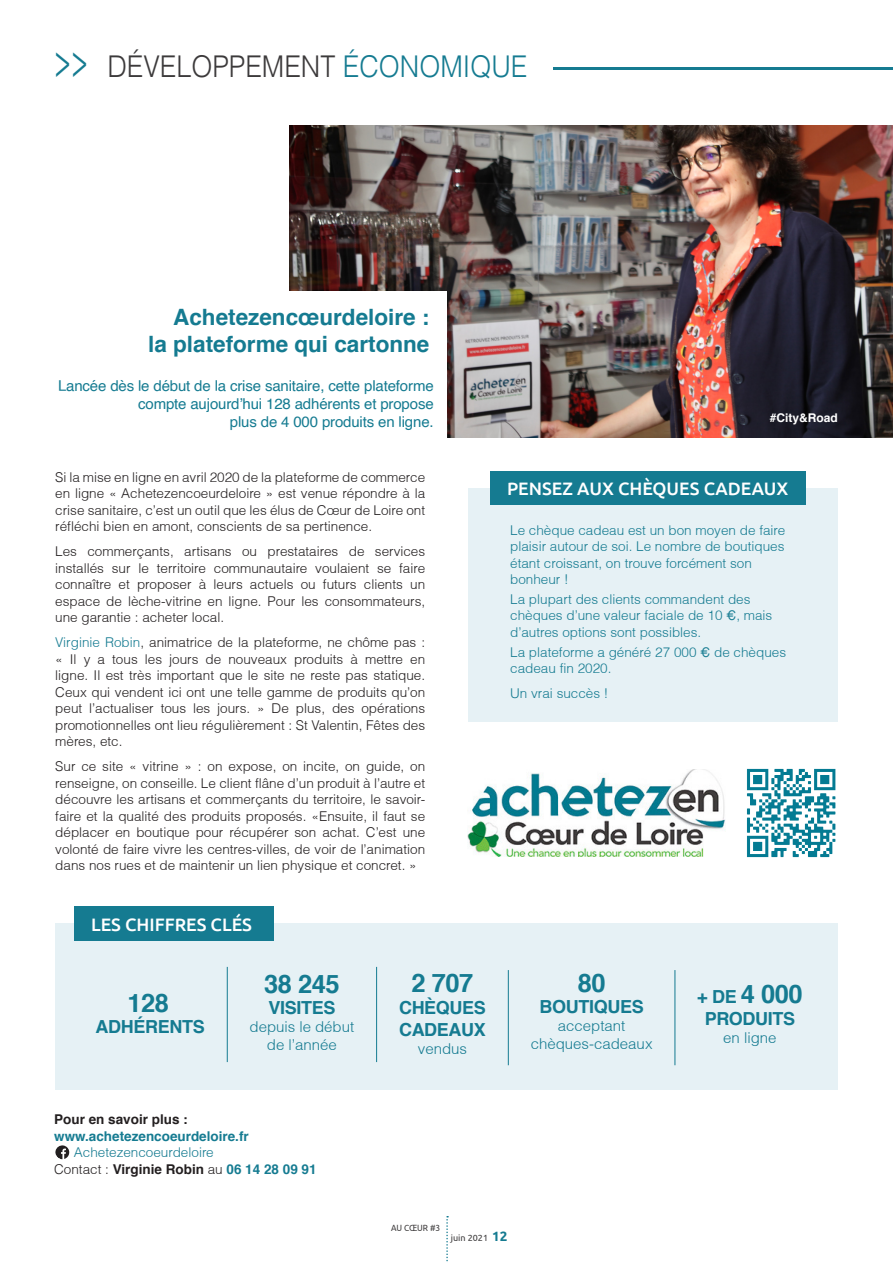
<style>
.page{position:relative;width:893px;height:1263px;background:#fff}
.page>*{position:absolute;margin:0;border:0;box-sizing:border-box;transform-origin:0 0}
.t1{font:300 30px "Helvetica";color:#3c3a3b;scale:.9 1}
.texte_courant_rubriq{font:700 25.5px "Helvetica";letter-spacing:-.02em;color:#157b91}
.TITRE{font:700 22.5px "Helvetica";color:#157b91}
.texte_courant_rubriq-2{font:700 18px/21.6px "Helvetica";letter-spacing:-.02em;color:#157b91}
.t2{font:500 18px "Ubuntu";color:#fff}
.texte_courant_rubriq-3{font:15px/18px "Helvetica";letter-spacing:-.01em;color:#157b91;text-align:right}
.texte_courant_rubriq-4{font:300 15px/18px "Helvetica";color:#157b91;text-align:center}
.texte_courant_rubriq-5{font:300 13.5px/16.5px "Helvetica";color:#231f20;text-align:justify}
.texte_courant_rubriq-6{font:300 13.5px/16.2px "Helvetica";color:#157b91}
.texte_courant_rubriq-7{font:700 13.5px "Helvetica";color:#231f20}
.texte_courant_rubriq-8{font:700 13.5px "Helvetica";color:#157b91}
.texte_courant_rubriq-9{font:700 12px "Helvetica";color:#fff}
.t3{font:9px "Ubuntu";color:#3c3a3b}
.t4{font:9px "Ubuntu";color:#3c3a3b;scale:.92 1}
.s1{font-size:48px;color:#157b91}
.s2{color:#157b91}
.s3{font-weight:400}
.s4{font-size:18px}
.s5{font-weight:300}
.s6{font-weight:700;font-size:13.5px;color:#157b91}
</style>
<div class="page">
<svg style="left:446px;top:1216px;width:2px;height:46px"></svg>
<hr style="left:553px;top:68px;width:340px;height:2px;background:#157b91">
<img style="left:290px;top:125px;width:603px;height:312px">
<img style="left:468px;top:769px;width:257px;height:88px">
<div style="left:55px;top:291px;width:391px;height:79px;background:#fff"></div>
<img style="left:747px;top:768px;width:89px;height:90px">
<div style="left:55px;top:923px;width:783px;height:166px;background:#e6f1f5"></div>
<div style="left:74px;top:906px;width:200px;height:35px;background:#157b91"></div>
<div style="left:468px;top:488px;width:370px;height:234px;background:#e6f1f5"></div>
<div style="left:490px;top:472px;width:315px;height:33px;background:#157b91"></div>
<svg style="left:55px;top:1145px;width:15px;height:14px"></svg>
<div style="left:55px;top:369px;width:391px;height:70px;background:#fff"></div>
<hr style="left:227px;top:967px;width:1px;height:95px;background:#157b91">
<hr style="left:376px;top:967px;width:1px;height:95px;background:#157b91">
<hr style="left:508px;top:970px;width:1px;height:95px;background:#157b91">
<hr style="left:675px;top:970px;width:1px;height:95px;background:#157b91">
<h1 class="t1" style="left:54px;top:48px;width:527px"><span class="s1">&gt;&gt;</span> DÉVELOPPEMENT <span class="s2">ÉCONOMIQUE</span></h1>
<p class="TITRE" style="left:173px;top:299px;width:258px">Achetezencœurdeloire :</p>
<p class="TITRE" style="left:148px;top:326px;width:283px">la plateforme qui cartonne</p>
<p class="texte_courant_rubriq-3" style="left:58px;top:377px;width:377px">Lancée dès le début de la crise sanitaire, cette plateforme compte aujourd’hui 128 adhérents et propose<br>plus de 4 000 produits en ligne.</p>
<p class="texte_courant_rubriq-5" style="left:55px;top:468px;width:371px">Si la mise en ligne en avril 2020 de la plateforme de commerce en ligne « Achetezencoeurdeloire » est venue répondre à la crise sanitaire, c’est un outil que les élus de Cœur de Loire ont réfléchi bien en amont, conscients de sa pertinence.</p>
<p class="texte_courant_rubriq-5" style="left:55px;top:543px;width:371px">Les commerçants, artisans ou prestataires de services installés sur le territoire communautaire voulaient se faire connaître et proposer à leurs actuels ou futurs clients un espace de lèche-vitrine en ligne. Pour les consommateurs, une garantie : acheter local.</p>
<p class="texte_courant_rubriq-5" style="left:55px;top:634px;width:371px"><span class="s2">Virginie Robin</span>, animatrice de la plateforme, ne chôme pas :</p>
<p class="texte_courant_rubriq-5" style="left:55px;top:650px;width:371px">« Il y a tous les jours de nouveaux produits à mettre en ligne. Il est très important que le site ne reste pas statique.<br>Ceux qui vendent ici ont une telle gamme de produits qu’on peut l’actualiser tous les jours. » De plus, des opérations promotionnelles ont lieu régulièrement : St Valentin, Fêtes des mères, etc.</p>
<p class="texte_courant_rubriq-5" style="left:55px;top:758px;width:371px">Sur ce site « vitrine » : on expose, on incite, on guide, on renseigne, on conseille. Le client flâne d’un produit à l’autre et découvre les artisans et commerçants du territoire, le savoir&shy;faire et la qualité des produits proposés. «Ensuite, il faut se déplacer en boutique pour récupérer son achat. C’est une volonté de faire vivre les centres-villes, de voir de l’animation dans nos rues et de maintenir un lien physique et concret. »</p>
<p class="t2" style="left:91px;top:913px;width:162px">LES CHIFFRES CLÉS</p>
<p class="texte_courant_rubriq" style="left:127px;top:982px;width:43px">128</p>
<p class="texte_courant_rubriq-2" style="left:96px;top:1016px;width:111px">ADHÉRENTS</p>
<p class="texte_courant_rubriq" style="left:264px;top:963px;width:77px">38 245</p>
<p class="texte_courant_rubriq-2" style="left:268px;top:997px;width:68px">VISITES</p>
<p class="texte_courant_rubriq-4" style="left:250px;top:1018px;width:106px">depuis le début de l’année</p>
<p class="texte_courant_rubriq" style="left:412px;top:963px;width:63px">2 707</p>
<p class="texte_courant_rubriq-2" style="left:399px;top:997px;width:88px">CHÈQUES<br>CADEAUX</p>
<p class="texte_courant_rubriq-4" style="left:418px;top:1039px;width:51px">vendus</p>
<p class="texte_courant_rubriq-9" style="left:770px;top:408px;width:70px">#City&amp;Road</p>
<p class="t2" style="left:507px;top:478px;width:283px">PENSEZ AUX CHÈQUES CADEAUX</p>
<p class="texte_courant_rubriq-6" style="left:510px;top:522px;width:277px">Le chèque cadeau est un bon moyen de faire plaisir autour de soi. Le nombre de boutiques étant croissant, on trouve forcément son bonheur !</p>
<p class="texte_courant_rubriq-6" style="left:510px;top:591px;width:264px">La plupart des clients commandent des chèques d’une valeur faciale de 10 <span class="s3">€</span>, mais d’autres options sont possibles.</p>
<p class="texte_courant_rubriq-6" style="left:510px;top:644px;width:277px">La plateforme a généré 27 000 <span class="s3">€</span> de chèques cadeau fin 2020.</p>
<p class="texte_courant_rubriq-6" style="left:510px;top:685px;width:100px">Un vrai succès !</p>
<p class="texte_courant_rubriq" style="left:578px;top:962px;width:29px">80</p>
<p class="texte_courant_rubriq-2" style="left:540px;top:996px;width:106px">BOUTIQUES</p>
<p class="texte_courant_rubriq-4" style="left:531px;top:1017px;width:123px">acceptant chèques-cadeaux</p>
<p class="texte_courant_rubriq" style="left:697px;top:973px;width:107px"><span class="s4">+ DE</span> 4 000</p>
<p class="texte_courant_rubriq-2" style="left:705px;top:1008px;width:92px">PRODUITS</p>
<p class="texte_courant_rubriq-4" style="left:723px;top:1028px;width:55px">en ligne</p>
<p class="texte_courant_rubriq-7" style="left:54px;top:1108px;width:135px">Pour en savoir plus :</p>
<p class="texte_courant_rubriq-8" style="left:54px;top:1125px;width:196px">www.achetezencoeurdeloire.fr</p>
<p class="texte_courant_rubriq-6" style="left:74px;top:1144px;width:141px">Achetezencoeurdeloire</p>
<p class="texte_courant_rubriq-7" style="left:54px;top:1158px;width:264px"><span class="s5">Contact :</span> Virginie Robin <span class="s5">au</span> <span class="s2">06 14 28 09 91</span></p>
<p class="t4" style="left:391px;top:1222px;width:55px">AU CŒUR #3</p>
<p class="t3" style="left:451px;top:1233px;width:58px">juin 2021 <span class="s6">12</span></p>
</div>
